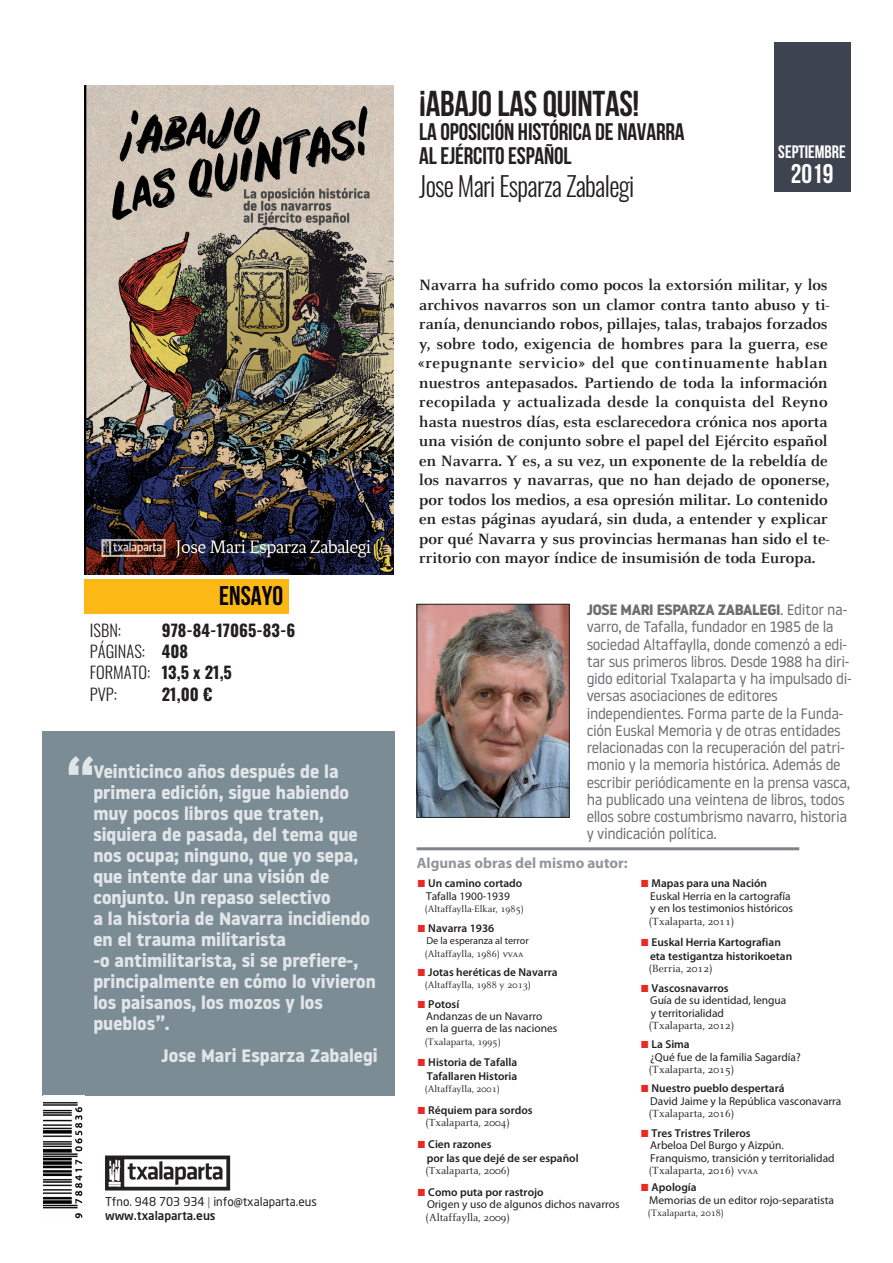
<style>
.page{position:relative;width:893px;height:1263px;background:#fff}
.page>*{position:absolute;margin:0;border:0;box-sizing:border-box;transform-origin:0 0}
.t1{font:700 54px "Noway";color:#e0e5e8}
.t2{font:36px "Bebas Neue";letter-spacing:-.01em;color:#231f20}
.t3{font:300 27px "Oswald";letter-spacing:-.025em;color:#231f20;scale:.95 1}
.t4{font:700 27px "Bebas Neue";color:#000}
.t5{font:700 27px "Bebas Neue";color:#fff}
.t6{font:24px/24px "Bebas Neue";letter-spacing:-.01em;color:#231f20}
.t7{font:700 18px/21px "Noway";color:#e0e5e8}
.t8{font:700 18px "Bebas Neue";color:#fff}
.t9{font:700 16.5px/19.5px "Celeste";color:#231f20}
.t10{font:700 16.5px/21.3px "Oswald";color:#231f20}
.t11{font:300 16.5px "Oswald";color:#231f20}
.t12{font:15px/17.2px "Noway";letter-spacing:-.025em;color:#6c6d70}
.t13{font:700 15px "Myriad Pro";color:#939598}
.t14{font:12px/13.5px "Neo Sans Pro";color:#231f20}
.t15{font:11.4px/12.5px "Myriad Pro";color:#231f20}
.t16{font:600 11.4px/13.6px "Myriad Pro";color:#231f20}
.t17{font:11.4px "Celeste";color:#231f20}
.t18{font:10.2px "Celeste";color:#231f20}
.t19{font:10.2px "Myriad Pro";color:#231f20}
.s1{font-weight:300}
.s2{color:#80838a}
.s3{font-weight:500}
.s4{font-weight:700}
.s5{color:#ea2924}
.s6{font-weight:600}
.s7{font-family:"Celeste Caps"}
.s8{font-family:"Celeste Caps";font-size:10.2px}
</style>
<div class="page">
<img style="left:85px;top:85px;width:308px;height:489px">
<div style="left:42px;top:731px;width:352px;height:365px;background:#7c8c95"></div>
<div style="left:774px;top:43px;width:76px;height:149px;background:#3e444f"></div>
<img style="left:43px;top:1101px;width:40px;height:118px">
<hr style="left:416px;top:847px;width:383px;height:3px;background:#80838a">
<img style="left:105px;top:1155px;width:126px;height:36px">
<img style="left:418px;top:606px;width:150px;height:210px">
<div style="left:416px;top:604px;width:154px;height:214px;border:1px solid #231f20"></div>
<div style="left:85px;top:579px;width:204px;height:34px;background:#fcb814"></div>
<h3 class="t4" style="left:219px;top:580px;width:65px">ENSAYO</h3>
<p class="t10" style="left:90px;top:620px;width:207px;text-indent:72px">978-84-17065-83-6<br><span class="s1">PÁGINAS:</span> 408<br><span class="s1">FORMATO:</span> 13,5 x 21,5<br><span class="s1">PVP:</span></p>
<p class="t11" style="left:90px;top:621px;width:33px">ISBN:</p>
<p class="t10" style="left:162px;top:684px;width:52px">21,00 €</p>
<h1 class="t1" style="left:65px;top:760px;width:33px">“</h1>
<p class="t7" style="left:93px;top:763px;width:284px">Veinticinco años después de la primera edición, sigue habiendo muy pocos libros que traten, siquiera de pasada, del tema que nos ocupa; ninguno, que yo sepa, que intente dar una visión de conjunto. Un repaso selectivo<br>a la historia de Navarra incidiendo en el trauma militarista<br>-o antimilitarista, si se prefiere-, principalmente en cómo lo vivieron los paisanos, los mozos y los pueblos”.</p>
<p class="t7" style="left:161px;top:1047px;width:218px">Jose Mari Esparza Zabalegi</p>
<p class="t14" style="left:105px;top:1195px;width:213px">Tfno. 948 703 934 <span class="s2">|</span> info@txalaparta.eus <span class="s3">www.txalaparta.eus</span></p>
<h2 class="t2" style="left:419px;top:82px;width:222px">¡ABAJO LAS QUINTAS!</h2>
<h3 class="t6" style="left:419px;top:119px;width:267px">LA OPOSICIÓN HISTÓRICA DE NAVARRA<br>AL EJÉRCITO ESPAÑOL</h3>
<h3 class="t3" style="left:419px;top:172px;width:228px">Jose Mari Esparza Zabalegi</h3>
<p class="t8" style="left:778px;top:141px;width:69px">SEPTIEMBRE</p>
<h3 class="t5" style="left:791px;top:158px;width:44px">2019</h3>
<p class="t9" style="left:418px;top:277px;width:413px">Navarra ha sufrido como pocos la extorsión militar, y los archivos navarros son un clamor contra tanto abuso y ti&shy;ranía, denunciando robos, pillajes, talas, trabajos forzados y, sobre todo, exigencia de hombres para la guerra, ese «repugnante servicio» del que continuamente hablan nuestros antepasados. Partiendo de toda la información recopilada y actualizada desde la conquista del Reyno hasta nuestros días, esta esclarecedora crónica nos aporta una visión de conjunto sobre el papel del Ejército español en Navarra. Y es, a su vez, un exponente de la rebeldía de los navarros y navarras, que no han dejado de oponerse, por todos los medios, a esa opresión militar. Lo contenido en estas páginas ayudará, sin duda, a entender y explicar por qué Navarra y sus provincias hermanas han sido el te&shy;rritorio con mayor índice de insumisión de toda Europa.</p>
<p class="t12" style="left:587px;top:602px;width:266px"><span class="s4">JOSE MARI ESPARZA ZABALEGI</span>. Editor na&shy;varro, de Tafalla, fundador en 1985 de la sociedad Altaffaylla, donde comenzó a edi&shy;tar sus primeros libros. Desde 1988 ha diri&shy;gido editorial Txalaparta y ha impulsado di&shy;versas asociaciones de editores independientes. Forma parte de la Funda&shy;ción Euskal Memoria y de otras entidades relacionadas con la recuperación del patri&shy;monio y la memoria histórica. Además de escribir periódicamente en la prensa vasca, ha publicado una veintena de libros, todos ellos sobre costumbrismo navarro, historia y vindicación política.</p>
<p class="t13" style="left:417px;top:858px;width:213px">Algunas obras del mismo autor:</p>
<p class="t15" style="left:418px;top:878px;width:106px;text-align:center"><span class="s5">■</span> <span class="s6">Un camino cortado<br></span>Tafalla 1900-1939</p>
<p class="t18" style="left:425px;top:905px;width:101px">(Altaffaylla-Elkar, 1985)</p>
<p class="t16" style="left:418px;top:922px;width:78px"><span class="s5">■</span> Navarra 1936</p>
<p class="t19" style="left:426px;top:937px;width:104px">De la esperanza al terror</p>
<p class="t18" style="left:425px;top:949px;width:100px">(Altaffaylla, 1986) <span class="s7">vvaa</span></p>
<p class="t16" style="left:418px;top:966px;width:141px"><span class="s5">■</span> Jotas heréticas de Navarra</p>
<p class="t18" style="left:425px;top:981px;width:108px">(Altaffaylla, 1988 y 2013)</p>
<p class="t15" style="left:426px;top:998px;width:133px;text-indent:-8px"><span class="s5">■</span> <span class="s6">Potosí<br></span>Andanzas de un Navarro en la guerra de las naciones</p>
<p class="t18" style="left:425px;top:1038px;width:78px">(Txalaparta, 1995)</p>
<p class="t16" style="left:418px;top:1057px;width:101px;text-align:right"><span class="s5">■</span> Historia de Tafalla<br>Tafallaren Historia</p>
<p class="t18" style="left:425px;top:1085px;width:77px">(Altaffaylla, 2001)</p>
<p class="t16" style="left:418px;top:1105px;width:116px"><span class="s5">■</span> Réquiem para sordos</p>
<p class="t17" style="left:425px;top:1119px;width:86px">(Txalaparta, 2004)</p>
<p class="t16" style="left:427px;top:1139px;width:153px;text-indent:-9px"><span class="s5">■</span> Cien razones<br>por las que dejé de ser español</p>
<p class="t17" style="left:425px;top:1166px;width:86px">(Txalaparta, 2006)</p>
<p class="t15" style="left:427px;top:1186px;width:194px;text-indent:-9px"><span class="s5">■</span> <span class="s6">Como puta por rastrojo<br></span>Origen y uso de algunos dichos navarros</p>
<p class="t17" style="left:425px;top:1213px;width:86px">(Altaffaylla, 2009)</p>
<p class="t15" style="left:650px;top:878px;width:144px;text-indent:-9px"><span class="s5">■</span> <span class="s6">Mapas para una Nación<br></span>Euskal Herria en la cartografía y en los testimonios históricos</p>
<p class="t17" style="left:649px;top:917px;width:87px">(Txalaparta, 2011)</p>
<p class="t16" style="left:650px;top:937px;width:144px;text-indent:-9px"><span class="s5">■</span> Euskal Herria Kartografian eta testigantza historikoetan</p>
<p class="t17" style="left:649px;top:965px;width:65px">(Berria, 2012)</p>
<p class="t15" style="left:650px;top:983px;width:138px;text-indent:-9px"><span class="s5">■</span> <span class="s6">Vascosnavarros<br></span>Guía de su identidad, lengua y territorialidad</p>
<p class="t17" style="left:649px;top:1021px;width:87px">(Txalaparta, 2012)</p>
<p class="t15" style="left:650px;top:1039px;width:152px;text-indent:-9px"><span class="s5">■</span> <span class="s6">La Sima<br></span>¿Qué fue de la familia Sagardía?</p>
<p class="t17" style="left:649px;top:1065px;width:87px">(Txalaparta, 2015)</p>
<p class="t15" style="left:650px;top:1083px;width:193px;text-indent:-9px"><span class="s5">■</span> <span class="s6">Nuestro pueblo despertará<br></span>David Jaime y la República vasconavarra</p>
<p class="t17" style="left:649px;top:1110px;width:87px">(Txalaparta, 2016)</p>
<p class="t15" style="left:650px;top:1128px;width:186px;text-indent:-9px"><span class="s5">■</span> <span class="s6">Tres Tristres Trileros<br></span>Arbeloa Del Burgo y Aizpún.<br>Franquismo, transición y territorialidad</p>
<p class="t17" style="left:649px;top:1166px;width:111px">(Txalaparta, 2016) <span class="s8">vvaa</span></p>
<p class="t15" style="left:649px;top:1182px;width:186px;text-indent:-8px"><span class="s5">■</span> <span class="s6">Apología<br></span>Memorias de un editor rojo-separatista</p>
<p class="t18" style="left:648px;top:1209px;width:78px">(Txalaparta, 2018)</p>
</div>
